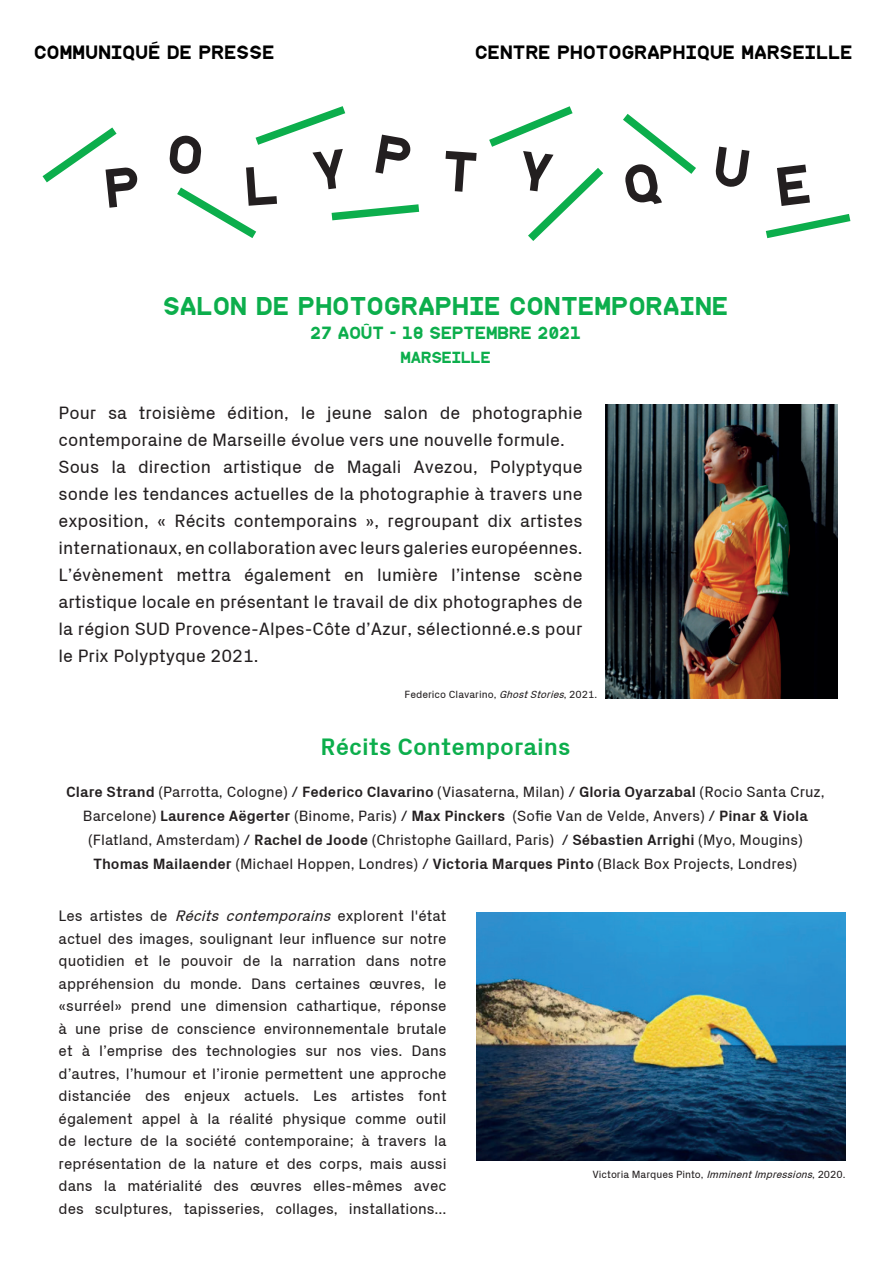
<style>
.page{position:relative;width:893px;height:1263px;background:#fff}
.page>*{position:absolute;margin:0;border:0;box-sizing:border-box;transform-origin:0 0}
.t1{font:24px "commune 01 V1.2";letter-spacing:.015em;color:#0cae4c}
.t2{font:700 24px "Px Grotesk";color:#0cae4c}
.t3{font:18px/27px "Px Grotesk";color:#231f20}
.t4{font:18px "commune 01 V1.2";letter-spacing:.015em;color:#000}
.t5{font:16.5px "commune 01 V1.2";color:#0cae4c}
.t6{font:15.3px/22.5px "Px Grotesk";color:#231f20;text-align:justify}
.t7{font:15px/24px "Px Grotesk";color:#231f20;text-align:center}
.t8{font:15px "commune lba V1.3";color:#0cae4c}
.t9{font:10.5px "Px Grotesk";color:#231f20}
.s1{font-style:italic}
.s2{font-weight:700}
</style>
<div class="page">
<svg style="left:42px;top:127px;width:96px;height:81px"></svg>
<svg style="left:715px;top:147px;width:34px;height:40px"></svg>
<svg style="left:169px;top:106px;width:251px;height:132px"></svg>
<svg style="left:765px;top:165px;width:86px;height:74px"></svg>
<svg style="left:446px;top:106px;width:250px;height:135px"></svg>
<img style="left:606px;top:404px;width:232px;height:294px">
<img style="left:476px;top:912px;width:369px;height:249px">
<p class="t4" style="left:34px;top:42px;width:242px">COMMUNIQUÉ DE PRESSE</p>
<p class="t4" style="left:475px;top:42px;width:379px">CENTRE PHOTOGRAPHIQUE MARSEILLE</p>
<h1 class="t1" style="left:163px;top:291px;width:566px">SALON DE PHOTOGRAPHIE CONTEMPORAINE</h1>
<p class="t5" style="left:310px;top:322px;width:272px">27 AOÛT - 18 SEPTEMBRE 2021</p>
<p class="t8" style="left:400px;top:348px;width:92px">MARSEILLE</p>
<p class="t3" style="left:59px;top:399px;width:525px">Pour sa troisième édition, le jeune salon de photographie contemporaine de Marseille évolue vers une nouvelle formule.<br>Sous la direction artistique de Magali Avezou, Polyptyque sonde les tendances actuelles de la photographie à travers une exposition, « Récits contemporains », regroupant dix artistes internationaux, en collaboration avec leurs galeries européennes.<br>L’évènement mettra également en lumière l’intense scène artistique locale en présentant le travail de dix photographes de la région SUD Provence-Alpes-Côte d’Azur, sélectionné.e.s pour le Prix Polyptyque 2021.</p>
<p class="t9" style="left:405px;top:688px;width:194px">Federico Clavarino, <span class="s1">GhostStories</span>, 2021.</p>
<h1 class="t2" style="left:321px;top:732px;width:251px">Récits Contemporains</h1>
<p class="t7" style="left:66px;top:779px;width:760px"><span class="s2">Clare Strand</span> (Parrotta, Cologne) / <span class="s2">Federico Clavarino</span> (Viasaterna, Milan) / <span class="s2">Gloria Oyarzabal</span> (Rocio Santa Cruz, Barcelone) <span class="s2">Laurence Aëgerter</span> (Binome, Paris) / <span class="s2">Max Pinckers</span> (Sofie Van de Velde, Anvers) / <span class="s2">Pinar &amp; Viola </span>(Flatland, Amsterdam) / <span class="s2">Rachel de Joode</span> (Christophe Gaillard, Paris) / <span class="s2">Sébastien Arrighi</span> (Myo, Mougins)<br><span class="s2">Thomas Mailaender</span> (Michael Hoppen, Londres) / <span class="s2">Victoria Marques Pinto</span> (Black Box Projects, Londres)</p>
<p class="t6" style="left:59px;top:904px;width:389px">Les artistes de <span class="s1">Récits contemporains</span> explorent l'état actuel des images, soulignant leur influence sur notre quotidien et le pouvoir de la narration dans notre appréhension du monde. Dans certaines œuvres, le «surréel» prend une dimension cathartique, réponse à une prise de conscience environnementale brutale et à l’emprise des technologies sur nos vies. Dans d’autres, l’humour et l’ironie permettent une approche distanciée des enjeux actuels. Les artistes font également appel à la réalité physique comme outil de lecture de la société contemporaine; à travers la représentation de la nature et des corps, mais aussi dans la matérialité des œuvres elles-mêmes avec des sculptures, tapisseries, collages, installations...</p>
<p class="t9" style="left:592px;top:1168px;width:255px">Victoria Marques Pinto, <span class="s1">ImminentImpressions</span>, 2020.</p>
</div>
